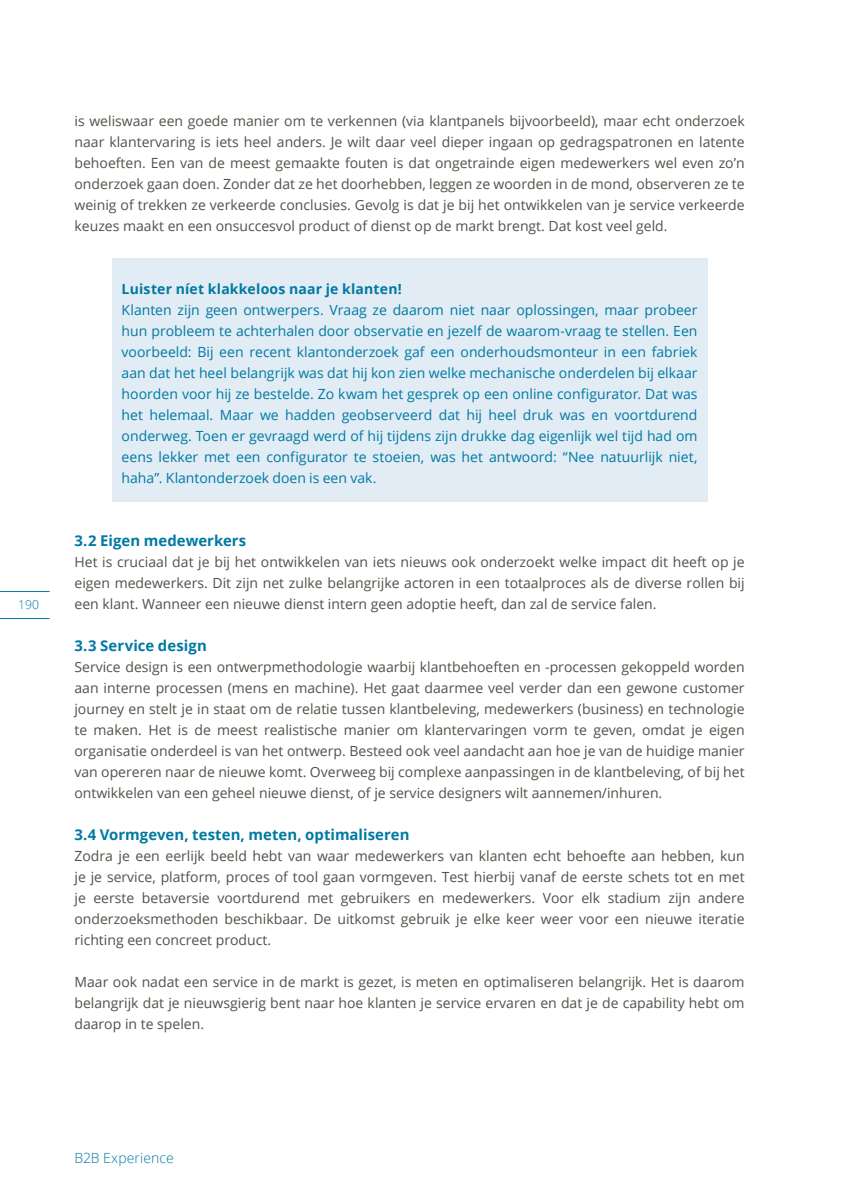
<style>
.page{position:relative;width:844px;height:1191px;background:#fff}
.page>*{position:absolute;margin:0;border:0;box-sizing:border-box;transform-origin:0 0}
.t1{font:700 14.88px "Open Sans";letter-spacing:.005em;color:#0079a3}
.t2{font:14px/21px "Open Sans";color:#525149;text-align:justify}
.t3{font:14px/21px "Open Sans";color:#0079a3;text-align:justify}
.t4{font:700 14px "Open Sans";letter-spacing:.015em;color:#0079a3}
.t5{font:300 14px "Open Sans";letter-spacing:.005em;color:#0079a3}
.t6{font:300 12.25px "Open Sans";color:#0079a3}
</style>
<div class="page">
<hr style="left:0;top:591px;width:50px;height:1px;background:#0079a3">
<hr style="left:0;top:618px;width:50px;height:1px;background:#0079a3">
<div style="left:112px;top:258px;width:595px;height:243px;background:#e1ecf4"></div>
<p class="t6" style="left:18px;top:596px;width:22px">190</p>
<p class="t2" style="left:74px;top:110px;width:671px">is weliswaar een goede manier om te verkennen (via klantpanels bijvoorbeeld), maar echt onderzoek naar klantervaring is iets heel anders. Je wilt daar veel dieper ingaan op gedragspatronen en latente behoeften. Een van de meest gemaakte fouten is dat ongetrainde eigen medewerkers wel even zo’n onderzoek gaan doen. Zonder dat ze het doorhebben, leggen ze woorden in de mond, observeren ze te weinig of trekken ze verkeerde conclusies. Gevolg is dat je bij het ontwikkelen van je service verkeerde keuzes maakt en een onsuccesvol product of dienst op de markt brengt. Dat kost veel geld.</p>
<p class="t4" style="left:122px;top:279px;width:282px">Luister níet klakkeloos naar je klanten!</p>
<p class="t3" style="left:121px;top:299px;width:577px">Klanten zijn geen ontwerpers. Vraag ze daarom niet naar oplossingen, maar probeer hun probleem te achterhalen door observatie en jezelf de waarom-vraag te stellen. Een voorbeeld: Bij een recent klantonderzoek gaf een onderhoudsmonteur in een fabriek aan dat het heel belangrijk was dat hij kon zien welke mechanische onderdelen bij elkaar hoorden voor hij ze bestelde. Zo kwam het gesprek op een online configurator. Dat was het helemaal. Maar we hadden geobserveerd dat hij heel druk was en voortdurend onderweg. Toen er gevraagd werd of hij tijdens zijn drukke dag eigenlijk wel tijd had om eens lekker met een configurator te stoeien, was het antwoord: “Nee natuurlijk niet, haha”. Klantonderzoek doen is een vak.</p>
<p class="t1" style="left:74px;top:530px;width:173px">3.2 Eigen medewerkers</p>
<p class="t2" style="left:74px;top:551px;width:671px">Het is cruciaal dat je bij het ontwikkelen van iets nieuws ook onderzoekt welke impact dit heeft op je eigen medewerkers. Dit zijn net zulke belangrijke actoren in een totaalproces als de diverse rollen bij een klant. Wanneer een nieuwe dienst intern geen adoptie heeft, dan zal de service falen.</p>
<p class="t1" style="left:74px;top:635px;width:134px">3.3 Service design</p>
<p class="t2" style="left:74px;top:656px;width:671px">Service design is een ontwerpmethodologie waarbij klantbehoeften en -processen gekoppeld worden aan interne processen (mens en machine). Het gaat daarmee veel verder dan een gewone customer journey en stelt je in staat om de relatie tussen klantbeleving, medewerkers (business) en technologie te maken. Het is de meest realistische manier om klantervaringen vorm te geven, omdat je eigen organisatie onderdeel is van het ontwerp. Besteed ook veel aandacht aan hoe je van de huidige manier van opereren naar de nieuwe komt. Overweeg bij complexe aanpassingen in de klantbeleving, of bij het ontwikkelen van een geheel nieuwe dienst, of je service designers wilt aannemen/inhuren.</p>
<p class="t1" style="left:74px;top:824px;width:336px">3.4 Vormgeven, testen, meten, optimaliseren</p>
<p class="t2" style="left:74px;top:845px;width:671px">Zodra je een eerlijk beeld hebt van waar medewerkers van klanten echt behoefte aan hebben, kun je je service, platform, proces of tool gaan vormgeven. Test hierbij vanaf de eerste schets tot en met je eerste betaversie voortdurend met gebruikers en medewerkers. Voor elk stadium zijn andere onderzoeksmethoden beschikbaar. De uitkomst gebruik je elke keer weer voor een nieuwe iteratie richting een concreet product.</p>
<p class="t2" style="left:74px;top:971px;width:671px">Maar ook nadat een service in de markt is gezet, is meten en optimaliseren belangrijk. Het is daarom belangrijk dat je nieuwsgierig bent naar hoe klanten je service ervaren en dat je de capability hebt om daarop in te spelen.</p>
<p class="t5" style="left:74px;top:1148px;width:101px">B2B Experience</p>
</div>
